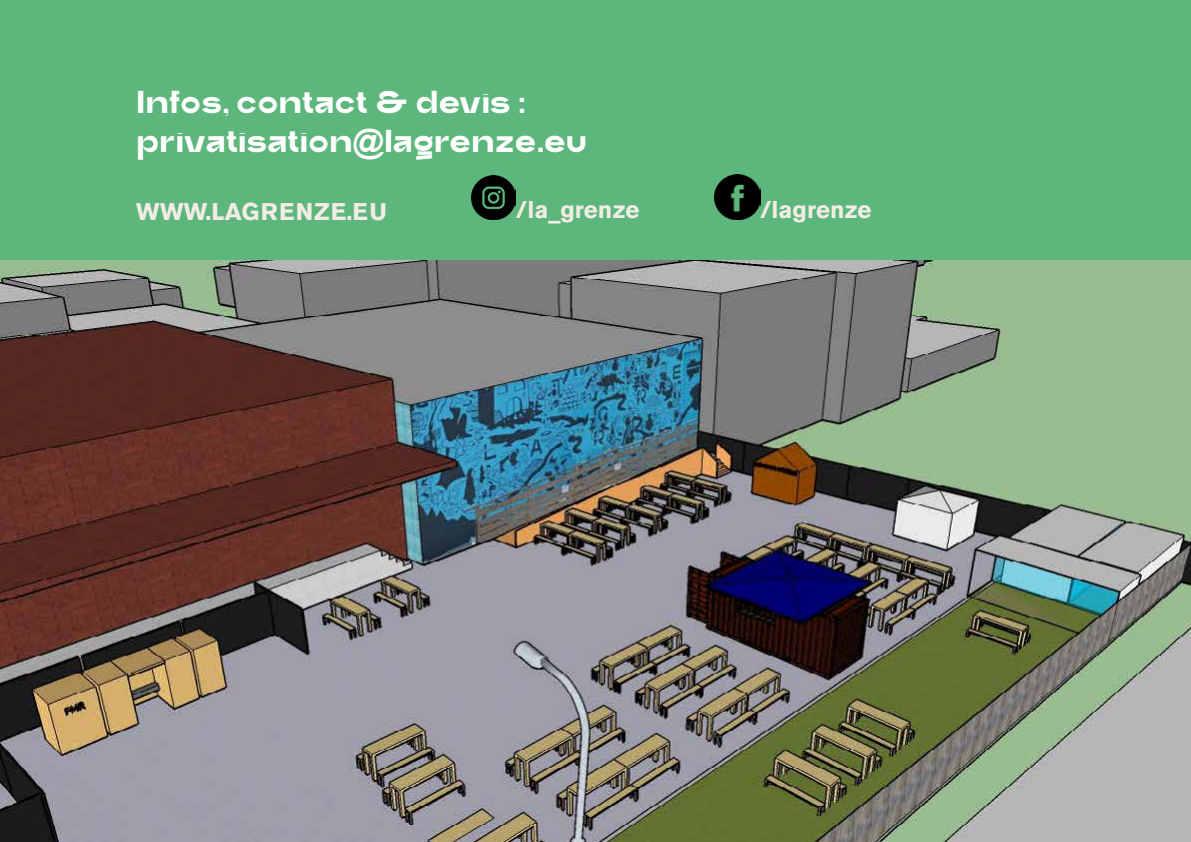
<style>
.page{position:relative;width:1191px;height:842px;background:#5db77c}
.page>*{position:absolute;margin:0;border:0;box-sizing:border-box;transform-origin:0 0}
.t1{font:700 32px/38.4px "Trash";color:#fff}
.t2{font:700 24px "Akzidenz Grotesk Pro";color:#f3ece5}
.t3{font:700 24px "Akzidenz Grotesk Pro";letter-spacing:.05em;color:#f3ece5}
.s1{font-family:"Arial"}
</style>
<div class="page">
<img style="left:0;top:261px;width:1191px;height:581px">
<img style="left:715px;top:175px;width:45px;height:45px">
<img style="left:471px;top:175px;width:45px;height:44px">
<p class="t1" style="left:136px;top:83px;width:453px">Infos, contact &amp; devis : privatisation<span class="s1">@</span>lagrenze.eu</p>
<p class="t3" style="left:136px;top:196px;width:252px">WWW.LAGRENZE.EU</p>
<p class="t2" style="left:516px;top:194px;width:125px">/la_grenze</p>
<p class="t2" style="left:760px;top:194px;width:113px">/lagrenze</p>
</div>
